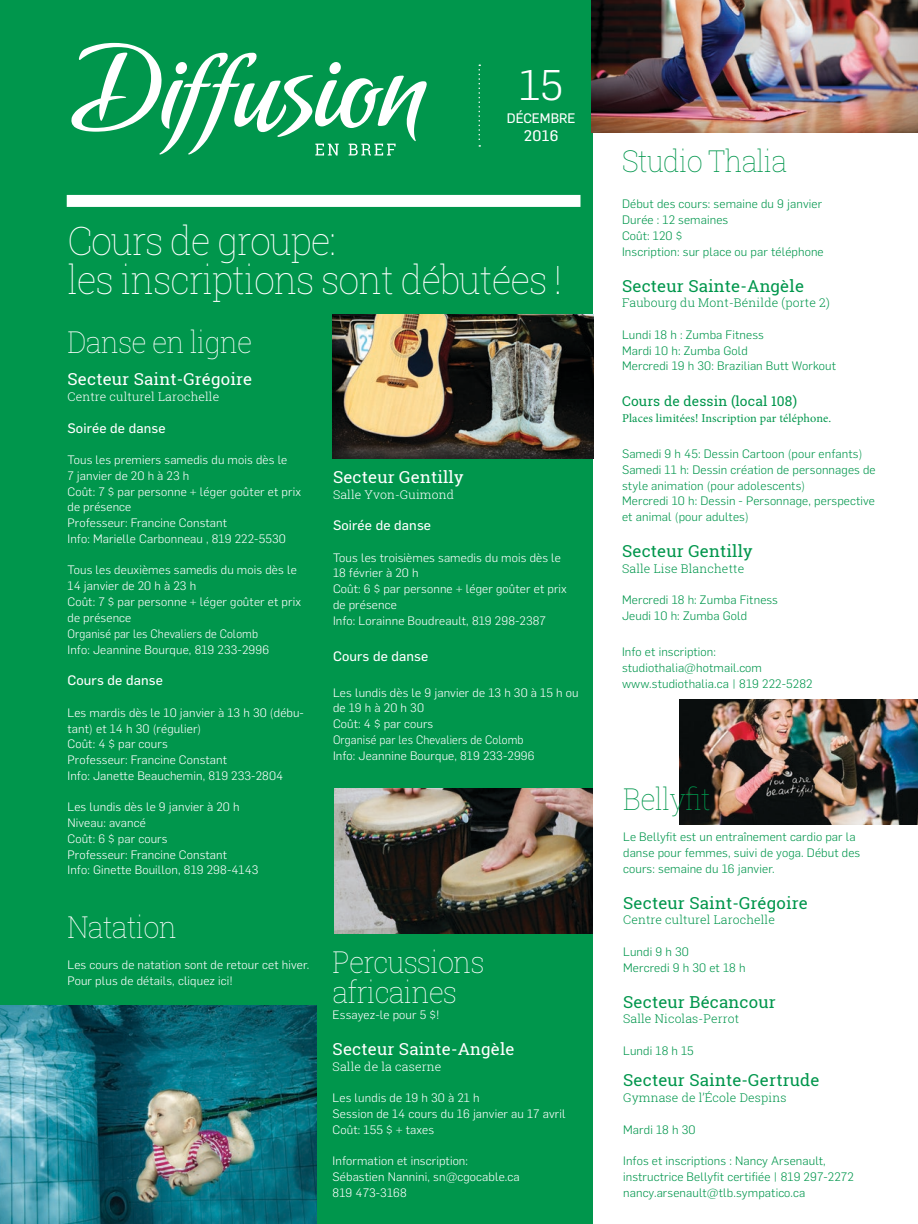
<style>
.page{position:relative;width:918px;height:1224px;background:#fff}
.page>*{position:absolute;margin:0;border:0;box-sizing:border-box;transform-origin:0 0}
.t1{font:300 42px "Flama";color:#fff}
.t2{font:100 39px/39px "Roboto Slab";letter-spacing:-.03em;color:#fff;scale:.95 1}
.t3{font:100 30px/30px "Roboto Slab";letter-spacing:-.03em;color:#fff;scale:.95 1}
.t4{font:100 30px "Roboto Slab";letter-spacing:-.03em;color:#00964c;scale:.95 1}
.t5{font:16.5px "Roboto Slab";letter-spacing:.01em;color:#00964c}
.t6{font:16.5px "Roboto Slab";letter-spacing:.01em;color:#fff}
.t7{font:15px "Flama Basic";color:#fff}
.t8{font:13.5px "Flama Basic";letter-spacing:.01em;color:#fff}
.t9{font:13.5px "Roboto Slab";letter-spacing:.01em;color:#00964c}
.t10{font:300 12px/15.8px "Flama";letter-spacing:.01em;color:#fff}
.t11{font:300 12px/15.8px "Flama";letter-spacing:.01em;color:#00964c}
.t12{font:300 12px "Roboto Slab";letter-spacing:.01em;color:#00964c}
.t13{font:300 12px "Roboto Slab";letter-spacing:.01em;color:#fff}
.t14{font:12px "Minion Pro";letter-spacing:.01em;color:#00964c}
</style>
<div class="page">
<div style="left:0;top:0;width:593px;height:1224px;background:#00964c"></div>
<img style="left:334px;top:788px;width:259px;height:146px">
<div style="left:67px;top:195px;width:513px;height:12px;background:#fff"></div>
<svg style="left:71px;top:43px;width:356px;height:112px"></svg>
<svg style="left:479px;top:64px;width:1px;height:83px"></svg>
<img style="left:679px;top:700px;width:239px;height:125px">
<img style="left:333px;top:315px;width:260px;height:144px">
<img style="left:592px;top:0;width:326px;height:132px">
<img style="left:0;top:1005px;width:316px;height:219px">
<h1 class="t1" style="left:519px;top:57px;width:46px">15</h1>
<p class="t8" style="left:507px;top:108px;width:70px">DÉCEMBRE</p>
<p class="t7" style="left:524px;top:125px;width:36px">2016</p>
<h2 class="t2" style="left:68px;top:220px;width:522px">Cours de groupe:<br>les inscriptions sont débutées !</h2>
<h3 class="t3" style="left:68px;top:326px;width:196px">Danse en ligne</h3>
<h3 class="t6" style="left:68px;top:368px;width:186px">Secteur Saint-Grégoire</h3>
<p class="t13" style="left:68px;top:388px;width:153px">Centre culturel Larochelle</p>
<p class="t8" style="left:68px;top:418px;width:100px">Soirée de danse</p>
<p class="t10" style="left:68px;top:451px;width:235px">Tous les premiers samedis du mois dès le<br>7 janvier de 20 h à 23 h<br>Coût: 7 $ par personne + léger goûter et prix de présence<br>Professeur: Francine Constant<br>Info: Marielle Carbonneau , 819 222-5530</p>
<p class="t10" style="left:68px;top:561px;width:235px">Tous les deuxièmes samedis du mois dès le<br>14 janvier de 20 h à 23 h<br>Coût: 7 $ par personne + léger goûter et prix de présence<br>Organisé par les Chevaliers de Colomb<br>Info: Jeannine Bourque, 819 233-2996</p>
<p class="t8" style="left:68px;top:671px;width:97px">Cours de danse</p>
<p class="t10" style="left:68px;top:704px;width:238px">Les mardis dès le 10 janvier à 13 h 30 (débu&shy;tant) et 14 h 30 (régulier)<br>Coût: 4 $ par cours<br>Professeur: Francine Constant<br>Info: Janette Beauchemin, 819 233-2804</p>
<p class="t10" style="left:68px;top:798px;width:193px">Les lundis dès le 9 janvier à 20 h<br>Niveau: avancé<br>Coût: 6 $ par cours<br>Professeur: Francine Constant<br>Info: Ginette Bouillon, 819 298-4143</p>
<h3 class="t6" style="left:333px;top:466px;width:132px">Secteur Gentilly</h3>
<p class="t13" style="left:333px;top:486px;width:122px">Salle Yvon-Guimond</p>
<p class="t8" style="left:333px;top:516px;width:100px">Soirée de danse</p>
<p class="t10" style="left:333px;top:549px;width:235px">Tous les troisièmes samedis du mois dès le<br>18 février à 20 h<br>Coût: 6 $ par personne + léger goûter et prix de présence<br>Info: Lorainne Boudreault, 819 298-2387</p>
<p class="t8" style="left:333px;top:646px;width:97px">Cours de danse</p>
<p class="t10" style="left:333px;top:684px;width:247px">Les lundis dès le 9 janvier de 13 h 30 à 15 h ou de 19 h à 20 h 30<br>Coût: 4 $ par cours<br>Organisé par les Chevaliers de Colomb<br>Info: Jeannine Bourque, 819 233-2996</p>
<h3 class="t3" style="left:68px;top:911px;width:117px">Natation</h3>
<p class="t10" style="left:68px;top:956px;width:243px">Les cours de natation sont de retour cet hiver.<br>Pour plus de détails, cliquez ici!</p>
<h3 class="t3" style="left:333px;top:947px;width:162px">Percussions africaines</h3>
<p class="t10" style="left:333px;top:1006px;width:108px">Essayez-le pour 5 $!</p>
<h3 class="t6" style="left:333px;top:1038px;width:183px">Secteur Sainte-Angèle</h3>
<p class="t13" style="left:333px;top:1058px;width:110px">Salle de la caserne</p>
<p class="t10" style="left:333px;top:1090px;width:234px">Les lundis de 19 h 30 à 21 h<br>Session de 14 cours du 16 janvier au 17 avril<br>Coût: 155 $ + taxes</p>
<p class="t10" style="left:333px;top:1153px;width:189px">Information et inscription:<br>Sébastien Nannini, sn@cgocable.ca<br>819 473-3168</p>
<h3 class="t4" style="left:622px;top:141px;width:175px">Studio Thalia</h3>
<p class="t11" style="left:622px;top:196px;width:203px">Début des cours: semaine du 9 janvier<br>Durée : 12 semaines<br>Coût: 120 $<br>Inscription: sur place ou par téléphone</p>
<h3 class="t5" style="left:622px;top:274px;width:183px">Secteur Sainte-Angèle</h3>
<p class="t12" style="left:622px;top:295px;width:209px">Faubourg du Mont-Bénilde (porte 2)</p>
<p class="t11" style="left:622px;top:326px;width:216px">Lundi 18 h : Zumba Fitness<br>Mardi 10 h: Zumba Gold<br>Mercredi 19 h 30: Brazilian Butt Workout</p>
<p class="t9" style="left:622px;top:392px;width:176px">Cours de dessin (local 108)</p>
<p class="t14" style="left:622px;top:410px;width:211px">Places limitées! Inscription par téléphone.</p>
<p class="t11" style="left:622px;top:445px;width:255px">Samedi 9 h 45: Dessin Cartoon (pour enfants)<br>Samedi 11 h: Dessin création de personnages de style animation (pour adolescents)<br>Mercredi 10 h: Dessin - Personnage, perspective et animal (pour adultes)</p>
<h3 class="t5" style="left:622px;top:540px;width:132px">Secteur Gentilly</h3>
<p class="t12" style="left:622px;top:560px;width:124px">Salle Lise Blanchette</p>
<p class="t11" style="left:622px;top:592px;width:157px">Mercredi 18 h: Zumba Fitness<br>Jeudi 10 h: Zumba Gold</p>
<p class="t11" style="left:622px;top:643px;width:192px">Info et inscription: studiothalia@hotmail.com www.studiothalia.ca | 819 222-5282</p>
<h3 class="t4" style="left:623px;top:778px;width:94px">Bellyfit</h3>
<p class="t11" style="left:623px;top:828px;width:239px">Le Bellyfit est un entraînement cardio par la danse pour femmes, suivi de yoga. Début des cours: semaine du 16 janvier.</p>
<h3 class="t5" style="left:623px;top:891px;width:186px">Secteur Saint-Grégoire</h3>
<p class="t12" style="left:623px;top:912px;width:153px">Centre culturel Larochelle</p>
<p class="t11" style="left:623px;top:943px;width:124px">Lundi 9 h 30<br>Mercredi 9 h 30 et 18 h</p>
<h3 class="t5" style="left:623px;top:990px;width:154px">Secteur Bécancour</h3>
<p class="t12" style="left:623px;top:1011px;width:117px">Salle Nicolas-Perrot</p>
<p class="t11" style="left:623px;top:1042px;width:72px">Lundi 18 h 15</p>
<h3 class="t5" style="left:623px;top:1069px;width:198px">Secteur Sainte-Gertrude</h3>
<p class="t12" style="left:623px;top:1089px;width:165px">Gymnase de l’École Despins</p>
<p class="t11" style="left:623px;top:1121px;width:74px">Mardi 18 h 30</p>
<p class="t11" style="left:623px;top:1152px;width:232px">Infos et inscriptions : Nancy Arsenault, instructrice Bellyfit certifiée | 819 297-2272 nancy.arsenault@tlb.sympatico.ca</p>
</div>
